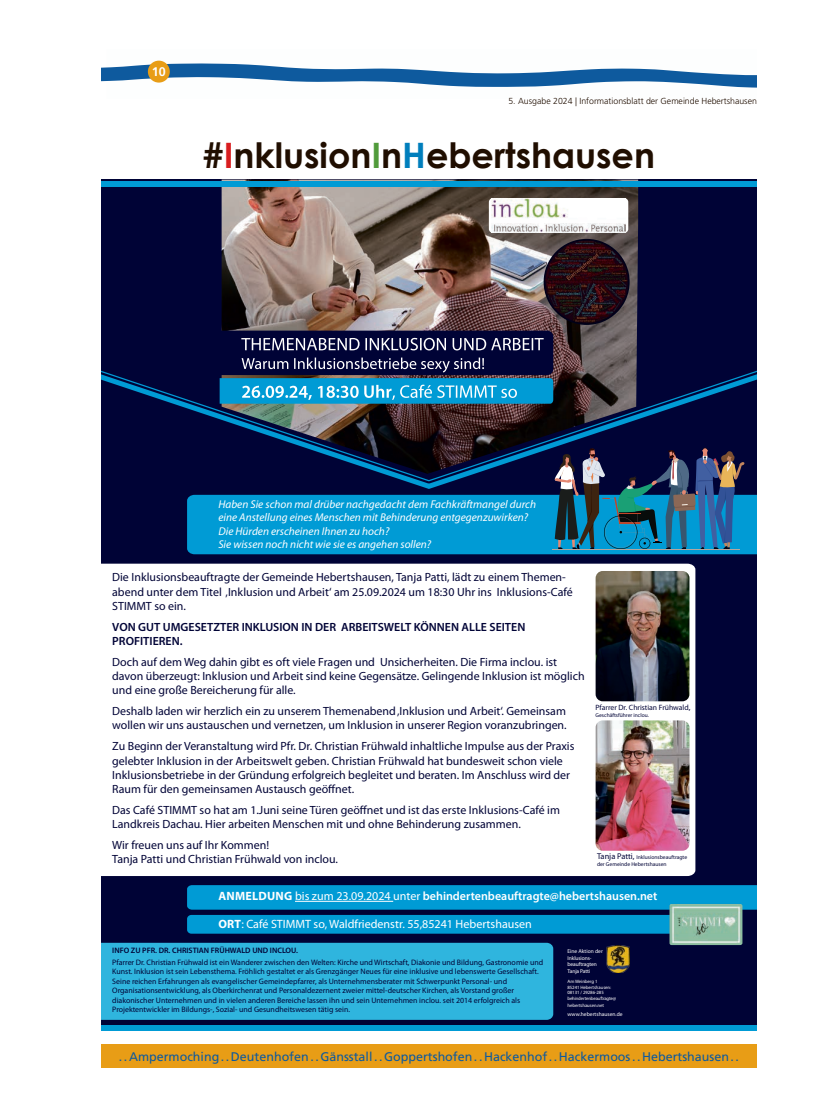
<style>
.page{position:relative;width:833px;height:1117px;background:#fff}
.page>*{position:absolute;margin:0;border:0;box-sizing:border-box;transform-origin:0 0}
.Überschrift_1spaltig{font:700 35px "Century Gothic";color:#200e00}
.t1{font:12.5px "Frutiger LT Std";color:#0e5a9e}
.t2{font:700 12.5px "Frutiger LT Std";color:#fff}
.t3{font:600 12px "Myriad Pro";color:#fff}
.t4{font:12px "Myriad Pro";color:#fff}
.t5{font:11.88px/14.2px "Myriad Pro";color:#000336}
.t6{font:600 11.88px/14.2px "Myriad Pro";color:#000336}
.t7{font:italic 11.25px/13.5px "Myriad Pro";color:#fff}
.t8{font:300 8.75px "Frutiger LT Std";color:#200e00}
.t9{font:7.88px/9.5px "Myriad Pro";color:#000336}
.t10{font:7.62px "Myriad Pro";color:#000336}
.t11{font:5.62px/7px "Myriad Pro";color:#000336}
.t12{font:5.62px/6.6px "Myriad Pro";letter-spacing:-.01em;color:#fff}
.t13{font:4.75px/5.9px "Myriad Pro";letter-spacing:-.01em;color:#fff}
.s1{color:#d81d1f}
.s2{color:#519b3b}
.s3{color:#007ebc}
.s4{font-size:8.38px}
.s5{font-weight:700}
.s6{font-weight:400}
.s7{font-weight:600}
</style>
<div class="page">
<svg style="left:101px;top:60px;width:656px;height:28px"></svg>
<div style="left:148px;top:61px;width:22px;height:22px;background:#e89d16;border-radius:50%"></div>
<div style="left:101px;top:1044px;width:656px;height:23px;background:#e89d16"></div>
<div style="left:101px;top:179px;width:655px;height:851px;background:#000336"></div>
<img style="left:222px;top:179px;width:416px;height:137px">
<div style="left:101px;top:181px;width:655px;height:6px;background:#009bd5"></div>
<div style="left:101px;top:1025px;width:655px;height:5px;background:#009bd5"></div>
<img style="left:221px;top:316px;width:417px;height:38px">
<svg style="left:101px;top:354px;width:655px;height:93px"></svg>
<div style="left:101px;top:563px;width:594px;height:312px;background:#fff"></div>
<svg style="left:187px;top:447px;width:569px;height:107px"></svg>
<hr style="left:553px;top:549px;width:187px;height:1px;background:#b3a7a0">
<img style="left:595px;top:571px;width:94px;height:130px">
<div style="left:489px;top:198px;width:139px;height:35px;background:#fff;border-radius:4px"></div>
<img style="left:491px;top:199px;width:134px;height:33px">
<img style="left:595px;top:720px;width:94px;height:130px">
<img style="left:543px;top:239px;width:86px;height:86px;border-radius:43px">
<svg style="left:220px;top:330px;width:333px;height:73px"></svg>
<div style="left:187px;top:885px;width:569px;height:24px;background:#009bd5"></div>
<div style="left:187px;top:914px;width:547px;height:19px;background:#009bd5;border-radius:4px"></div>
<hr style="left:295px;top:900px;width:98px;height:1px;background:#fff">
<img style="left:669px;top:903px;width:73px;height:41px">
<div style="left:101px;top:942px;width:452px;height:77px;background:#2fb5de"></div>
<img style="left:606px;top:945px;width:23px;height:26px">
<p class="t2" style="left:152px;top:64px;width:15px">10</p>
<p class="t8" style="left:508px;top:96px;width:250px">5. Ausgabe 2024 | Informationsblatt der Gemeinde Hebertshausen</p>
<p class="Überschrift_1spaltig" style="left:203px;top:129px;width:454px">#<span class="s1">I</span>nklusion<span class="s2">I</span>n<span class="s3">H</span>ebertshausen</p>
<p class="t7" style="left:218px;top:497px;width:319px">Haben Sie schon mal drüber nachgedacht dem Fachkräftmangel durch eine Anstellung eines Menschen mit Behinderung entgegenzuwirken?<br>Die Hürden erscheinen Ihnen zu hoch?<br>Sie wissen noch nicht wie sie es angehen sollen?</p>
<p class="t5" style="left:112px;top:570px;width:462px">Die Inklusionsbeauftragte der Gemeinde Hebertshausen, Tanja Patti, lädt zu einem Themen&shy;abend unter dem Titel ‚Inklusion und Arbeit‘ am 25.09.2024 um 18:30 Uhr ins Inklusions-Café<br>STIMMT so ein.</p>
<p class="t6" style="left:112px;top:619px;width:415px">VON GUT UMGESETZTER INKLUSION IN DER ARBEITSWELT KÖNNEN ALLE SEITEN<br>PROFITIEREN.</p>
<p class="t5" style="left:112px;top:654px;width:474px">Doch auf dem Weg dahin gibt es oft viele Fragen und Unsicherheiten. Die Firma inclou. ist davon überzeugt: Inklusion und Arbeit sind keine Gegensätze. Gelingende Inklusion ist möglich und eine große Bereicherung für alle.</p>
<p class="t5" style="left:112px;top:704px;width:456px">Deshalb laden wir herzlich ein zu unserem Themenabend ‚Inklusion und Arbeit‘. Gemeinsam wollen wir uns austauschen und vernetzen, um Inklusion in unserer Region voranzubringen.</p>
<p class="t5" style="left:112px;top:739px;width:464px">Zu Beginn der Veranstaltung wird Pfr. Dr. Christian Frühwald inhaltliche Impulse aus der Praxis gelebter Inklusion in der Arbeitswelt geben. Christian Frühwald hat bundesweit schon viele Inklusionsbetriebe in der Gründung erfolgreich begleitet und beraten. Im Anschluss wird der Raum für den gemeinsamen Austausch geöffnet.</p>
<p class="t5" style="left:112px;top:802px;width:449px">Das Café STIMMT so hat am 1.Juni seine Türen geöffnet und ist das erste Inklusions-Café im<br>Landkreis Dachau. Hier arbeiten Menschen mit und ohne Behinderung zusammen.</p>
<p class="t5" style="left:112px;top:838px;width:227px">Wir freuen uns auf Ihr Kommen!<br>Tanja Patti und Christian Frühwald von inclou.</p>
<p class="t10" style="left:595px;top:703px;width:96px">Pfarrer Dr. Christian Frühwald<span class="s4">,</span></p>
<p class="t11" style="left:595px;top:711px;width:55px">Geschäftsführer inclou.</p>
<p class="t11" style="left:597px;top:853px;width:92px"><span class="s4">Tanja Patti,</span> Inklusionsbeauftragte der Gemeinde Hebertshausen</p>
<p class="t3" style="left:218px;top:888px;width:440px"><span class="s5">ANMELDUNG</span> <span class="s6">bis zum 23.09.2024 unter</span> behindertenbeauftragte@hebertshausen.net</p>
<p class="t4" style="left:218px;top:917px;width:315px"><span class="s5">ORT</span>: Café STIMMT so, Waldfriedenstr. 55,85241 Hebertshausen</p>
<p class="t12" style="left:567px;top:947px;width:37px">Eine Aktion der<br>Inklusions&shy;beauftragten<br>Tanja Patti</p>
<p class="t13" style="left:567px;top:978px;width:50px">Am Weinberg 1<br>85241 Hebertshausen:<br>08131 / 29286-285 behindertenbeauftragte@</p>
<p class="t13" style="left:567px;top:1002px;width:38px">hebertshausen.net</p>
<p class="t12" style="left:567px;top:1010px;width:57px">www.hebertshausen.de</p>
<p class="t9" style="left:112px;top:944px;width:432px;line-height:12px"><span class="s7">INFO ZU PFR. DR. CHRISTIAN FRÜHWALD UND INCLOU.<br></span>Pfarrer Dr. Christian Frühwald ist ein Wanderer zwischen den Welten: Kirche und Wirtschaft, Diakonie und Bildung, Gastronomie und</p>
<p class="t9" style="left:112px;top:966px;width:428px">Kunst. Inklusion ist sein Lebensthema. Fröhlich gestaltet er als Grenzgänger Neues für eine inklusive und lebenswerte Gesellschaft.<br>Seine reichen Erfahrungen als evangelischer Gemeindepfarrer, als Unternehmensberater mit Schwerpunkt Personal- und Organisationsentwicklung, als Oberkirchenrat und Personaldezernent zweier mittel-deutscher Kirchen, als Vorstand großer diakonischer Unternehmen und in vielen anderen Bereiche lassen ihn und sein Unternehmen inclou. seit 2014 erfolgreich als Projektentwickler im Bildungs-, Sozial- und Gesundheitswesen tätig sein.</p>
<p class="t1" style="left:119px;top:1048px;width:621px">..Ampermoching..Deutenhofen..Gänsstall..Goppertshofen..Hackenhof..Hackermoos..Hebertshausen..</p>
</div>
